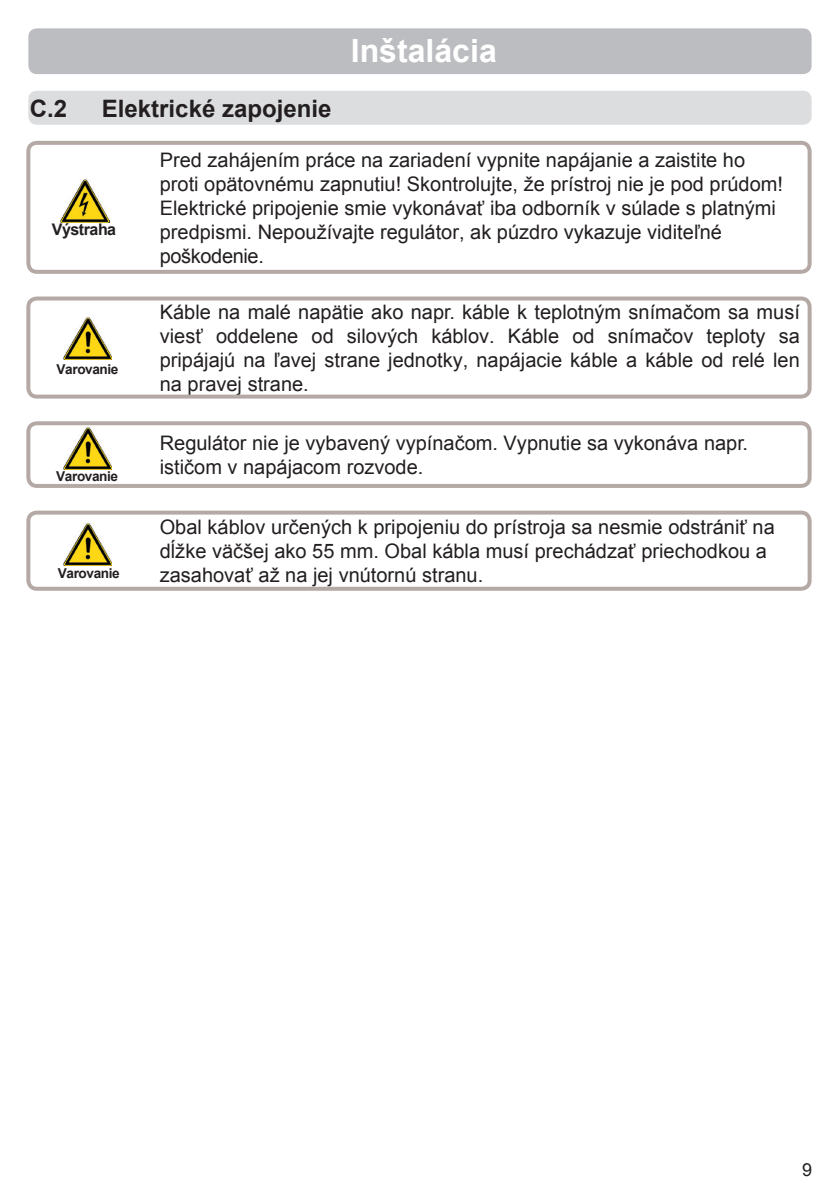
<style>
.page{position:relative;width:840px;height:1191px;background:#fff}
.page>*{position:absolute;margin:0;border:0;box-sizing:border-box;transform-origin:0 0}
.t1{font:700 32px "Arial";color:#fff}
.t2{font:700 24px "Arial";color:#231f20}
.t3{font:20px/24px "Arial";color:#231f20}
.t4{font:18px "Arial";color:#231f20}
.t5{font:700 16px "Arial";letter-spacing:-.03em;color:#231f20}
.t6{font:700 13.6px "Arial";letter-spacing:-.03em;color:#231f20}
</style>
<div class="page">
<div style="left:28px;top:28px;width:783px;height:46px;background:#bcbdc0;border-radius:9px"></div>
<div style="left:28px;top:91px;width:783px;height:34px;background:#dcdddf;border-radius:9px"></div>
<svg style="left:26px;top:421px;width:785px;height:67px"></svg>
<svg style="left:26px;top:141px;width:785px;height:133px"></svg>
<svg style="left:26px;top:296px;width:785px;height:102px"></svg>
<img style="left:63px;top:427px;width:49px;height:42px">
<svg style="left:26px;top:510px;width:785px;height:81px"></svg>
<p class="t2" style="left:30px;top:92px;width:39px">C.2</p>
<p class="t2" style="left:102px;top:92px;width:231px">Elektrické zapojenie</p>
<h1 class="t1" style="left:350px;top:30px;width:147px">Inštalácia</h1>
<p class="t5" style="left:52px;top:218px;width:66px">Výstraha</p>
<p class="t6" style="left:57px;top:360px;width:63px">Varovanie</p>
<p class="t6" style="left:56px;top:467px;width:63px">Varovanie</p>
<p class="t6" style="left:58px;top:564px;width:63px">Varovanie</p>
<p class="t3" style="left:160px;top:148px;width:624px">Pred zahájením práce na zariadení vypnite napájanie a zaistite ho proti opätovnému zapnutiu! Skontrolujte, že prístroj nie je pod prúdom!<br>Elektrické pripojenie smie vykonávať iba odborník v súlade s platnými predpismi. Nepoužívajte regulátor, ak púzdro vykazuje viditeľné poškodenie.</p>
<p class="t3" style="left:160px;top:301px;width:641px;text-align:justify">Káble na malé napätie ako napr. káble k teplotným snímačom sa musí viesť oddelene od silových káblov. Káble od snímačov teploty sa pripájajú na ľavej strane jednotky, napájacie káble a káble od relé len na pravej strane.</p>
<p class="t3" style="left:160px;top:431px;width:589px">Regulátor nie je vybavený vypínačom. Vypnutie sa vykonáva napr. ističom v napájacom rozvode.</p>
<p class="t3" style="left:160px;top:515px;width:616px">Obal káblov určených k pripojeniu do prístroja sa nesmie odstrániť na dĺžke väčšej ako 55 mm. Obal kábla musí prechádzať priechodkou a zasahovať až na jej vnútornú stranu.</p>
<p class="t4" style="left:801px;top:1157px;width:12px">9</p>
</div>
